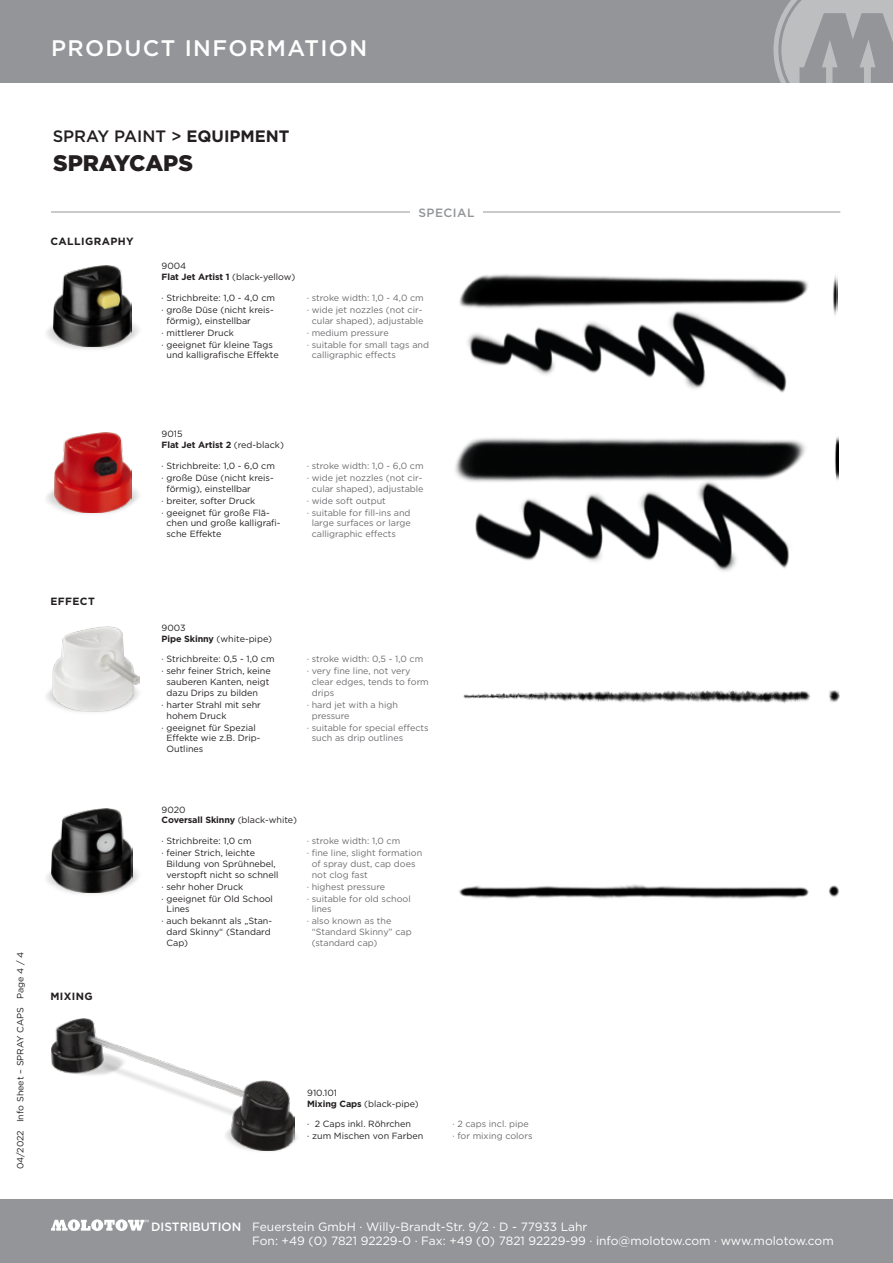
<style>
.page{position:relative;width:893px;height:1263px;background:#fff}
.page>*{position:absolute;margin:0;border:0;box-sizing:border-box;transform-origin:0 0}
.t1{font:500 22.5px "Gotham";letter-spacing:.06em;color:#fff}
.t2{font:900 22.5px "Gotham";letter-spacing:-.005em;color:#231f20}
.t3{font:500 16.5px "Gotham";color:#231f20}
.t4{font:12px/14.4px "Gotham";color:#fff}
.t5{font:500 12px "Gotham";color:#fff}
._04_Headline_Rahmen{font:500 12px "Gotham";letter-spacing:.04em;color:#939598}
._04_Headline_Rahmen-2{font:700 10.5px "Gotham";letter-spacing:.04em;color:#231f20}
.t6{font:9px/10.8px "Gotham";color:#231f20}
.t7{font:9px/10.8px "Gotham";color:#6c6d70}
.t8{font:700 9px "Gotham";letter-spacing:-.01em;color:#231f20}
.s1{font-weight:700}
.s2{font-weight:400}
</style>
<div class="page">
<hr style="left:51px;top:212px;width:789px;height:1px;background:#939598">
<div style="left:410px;top:199px;width:73px;height:26px;background:#fff"></div>
<div style="left:0;top:0;width:893px;height:83px;background:#939598"></div>
<svg style="left:773px;top:0;width:120px;height:83px"></svg>
<div style="left:0;top:1199px;width:893px;height:64px;background:#939598"></div>
<svg style="left:51px;top:1219px;width:98px;height:12px"></svg>
<img style="left:46px;top:308px;width:93px;height:41px">
<img style="left:459px;top:274px;width:379px;height:41px">
<img style="left:462px;top:307px;width:326px;height:86px">
<img style="left:54px;top:266px;width:78px;height:80px">
<img style="left:46px;top:473px;width:93px;height:41px">
<img style="left:455px;top:436px;width:384px;height:46px">
<img style="left:475px;top:478px;width:322px;height:93px">
<img style="left:55px;top:432px;width:76px;height:80px">
<img style="left:52px;top:626px;width:88px;height:85px">
<img style="left:463px;top:690px;width:377px;height:14px">
<img style="left:250px;top:1133px;width:47px;height:19px">
<img style="left:52px;top:1019px;width:243px;height:131px">
<img style="left:46px;top:853px;width:93px;height:41px">
<img style="left:458px;top:884px;width:382px;height:15px">
<img style="left:52px;top:809px;width:80px;height:83px">
<h1 class="t1" style="left:51px;top:34px;width:318px">PRODUCT INFORMATION</h1>
<h2 class="t3" style="left:53px;top:125px;width:238px">SPRAY PAINT &gt; <span class="s1">EQUIPMENT</span></h2>
<h1 class="t2" style="left:53px;top:147px;width:141px">SPRAYCAPS</h1>
<p class="_04_Headline_Rahmen-2" style="left:50px;top:235px;width:85px">CALLIGRAPHY</p>
<p class="_04_Headline_Rahmen" style="left:418px;top:205px;width:58px">SPECIAL</p>
<p class="t6" style="left:162px;top:261px;width:26px">9004</p>
<p class="t8" style="left:162px;top:271px;width:135px">Flat Jet Artist 1 <span class="s2">(black-yellow)</span></p>
<p class="t6" style="left:162px;top:292px;width:115px">∙ Strichbreite: 1,0 - 4,0 cm</p>
<p class="t6" style="left:166px;top:304px;width:109px;text-indent:-5px">∙ große Düse (nicht kreis&shy;förmig), einstellbar</p>
<p class="t6" style="left:162px;top:327px;width:74px">∙ mittlerer Druck</p>
<p class="t6" style="left:166px;top:339px;width:114px;text-indent:-5px">∙ geeignet für kleine Tags und kalligrafische Effekte</p>
<p class="t7" style="left:307px;top:292px;width:119px">∙ stroke width: 1,0 - 4,0 cm</p>
<p class="t7" style="left:307px;top:304px;width:118px;text-align:center">∙ wide jet nozzles (not cir&shy;cular shaped), adjustable</p>
<p class="t7" style="left:307px;top:327px;width:83px">∙ medium pressure</p>
<p class="t7" style="left:312px;top:339px;width:119px;text-indent:-5px">∙ suitable for small tags and calligraphic effects</p>
<p class="_04_Headline_Rahmen-2" style="left:50px;top:595px;width:46px">EFFECT</p>
<p class="t6" style="left:15px;top:1169px;width:219px;rotate:-90deg">04/2022 Info Sheet – SPRAY CAPS Page 4 / 4</p>
<p class="_04_Headline_Rahmen-2" style="left:50px;top:989px;width:44px">MIXING</p>
<p class="t6" style="left:162px;top:428px;width:22px">9015</p>
<p class="t8" style="left:162px;top:439px;width:124px">Flat Jet Artist 2 <span class="s2">(red-black)</span></p>
<p class="t6" style="left:162px;top:460px;width:115px">∙ Strichbreite: 1,0 - 6,0 cm</p>
<p class="t6" style="left:166px;top:472px;width:109px;text-indent:-5px">∙ große Düse (nicht kreis&shy;förmig), einstellbar</p>
<p class="t6" style="left:162px;top:495px;width:95px">∙ breiter, softer Druck</p>
<p class="t6" style="left:166px;top:507px;width:116px;text-indent:-5px">∙ geeignet für große Flä&shy;chen und große kalligrafi&shy;sche Effekte</p>
<p class="t7" style="left:307px;top:460px;width:118px">∙ stroke width: 1,0 - 6,0 cm</p>
<p class="t7" style="left:307px;top:472px;width:118px;text-align:center">∙ wide jet nozzles (not cir&shy;cular shaped), adjustable</p>
<p class="t7" style="left:307px;top:495px;width:81px">∙ wide soft output</p>
<p class="t7" style="left:312px;top:507px;width:101px;text-align:justify;text-indent:-5px">∙ suitable for fill-ins and large surfaces or large calligraphic effects</p>
<p class="t6" style="left:162px;top:622px;width:26px">9003</p>
<p class="t6" style="left:162px;top:633px;width:112px"><span class="s1">Pipe Skinny</span> (white-pipe)</p>
<p class="t6" style="left:162px;top:653px;width:115px">∙ Strichbreite: 0,5 - 1,0 cm</p>
<p class="t6" style="left:166px;top:665px;width:106px;text-indent:-5px">∙ sehr feiner Strich, keine sauberen Kanten, neigt dazu Drips zu bilden</p>
<p class="t6" style="left:166px;top:699px;width:96px;text-indent:-5px">∙ harter Strahl mit sehr hohem Druck</p>
<p class="t6" style="left:166px;top:722px;width:95px;text-indent:-5px">∙ geeignet für Spezial<br>Effekte wie z.B. Drip-<br>Outlines</p>
<p class="t7" style="left:307px;top:653px;width:118px">∙ stroke width: 0,5 - 1,0 cm</p>
<p class="t7" style="left:312px;top:665px;width:119px;text-indent:-5px">∙ very fine line, not very clear edges, tends to form drips</p>
<p class="t7" style="left:312px;top:699px;width:88px;text-indent:-5px">∙ hard jet with a high pressure</p>
<p class="t7" style="left:312px;top:722px;width:118px;text-indent:-5px">∙ suitable for special effects such as drip outlines</p>
<p class="t6" style="left:162px;top:804px;width:25px">9020</p>
<p class="t8" style="left:162px;top:814px;width:137px">Coversall Skinny <span class="s2">(black-white)</span></p>
<p class="t6" style="left:162px;top:835px;width:91px">∙ Strichbreite: 1,0 cm</p>
<p class="t6" style="left:166px;top:847px;width:114px;text-indent:-5px">∙ feiner Strich, leichte<br>Bildung von Sprühnebel, verstopft nicht so schnell</p>
<p class="t6" style="left:162px;top:881px;width:83px">∙ sehr hoher Druck</p>
<p class="t6" style="left:166px;top:893px;width:108px;text-indent:-5px">∙ geeignet für Old School<br>Lines</p>
<p class="t6" style="left:166px;top:916px;width:107px;text-indent:-5px">∙ auch bekannt als „Stan&shy;dard Skinny“ (Standard<br>Cap)</p>
<p class="t7" style="left:307px;top:835px;width:95px">∙ stroke width: 1,0 cm</p>
<p class="t7" style="left:312px;top:847px;width:112px;text-indent:-5px">∙ fine line, slight formation of spray dust, cap does not clog fast</p>
<p class="t7" style="left:307px;top:881px;width:80px">∙ highest pressure</p>
<p class="t7" style="left:312px;top:893px;width:101px;text-indent:-5px">∙ suitable for old school lines</p>
<p class="t7" style="left:312px;top:916px;width:101px;text-indent:-5px">∙ also known as the “Standard Skinny” cap (standard cap)</p>
<p class="t6" style="left:307px;top:1087px;width:31px">910.101</p>
<p class="t6" style="left:307px;top:1098px;width:113px"><span class="s1">Mixing Caps</span> (black-pipe)</p>
<p class="t6" style="left:307px;top:1118px;width:105px">∙ 2 Caps inkl. Röhrchen</p>
<p class="t6" style="left:307px;top:1130px;width:118px">∙ zum Mischen von Farben</p>
<p class="t7" style="left:452px;top:1118px;width:78px">∙ 2 caps incl. pipe</p>
<p class="t7" style="left:452px;top:1130px;width:82px">∙ for mixing colors</p>
<h3 class="t5" style="left:151px;top:1218px;width:91px">DISTRIBUTION</h3>
<h3 class="t4" style="left:252px;top:1219px;width:583px">Feuerstein GmbH · Willy-Brandt-Str. 9/2 · D - 77933 Lahr<br>Fon: +49 (0) 7821 92229-0 · Fax: +49 (0) 7821 92229-99 · info@molotow.com · www.molotow.com</h3>
</div>
